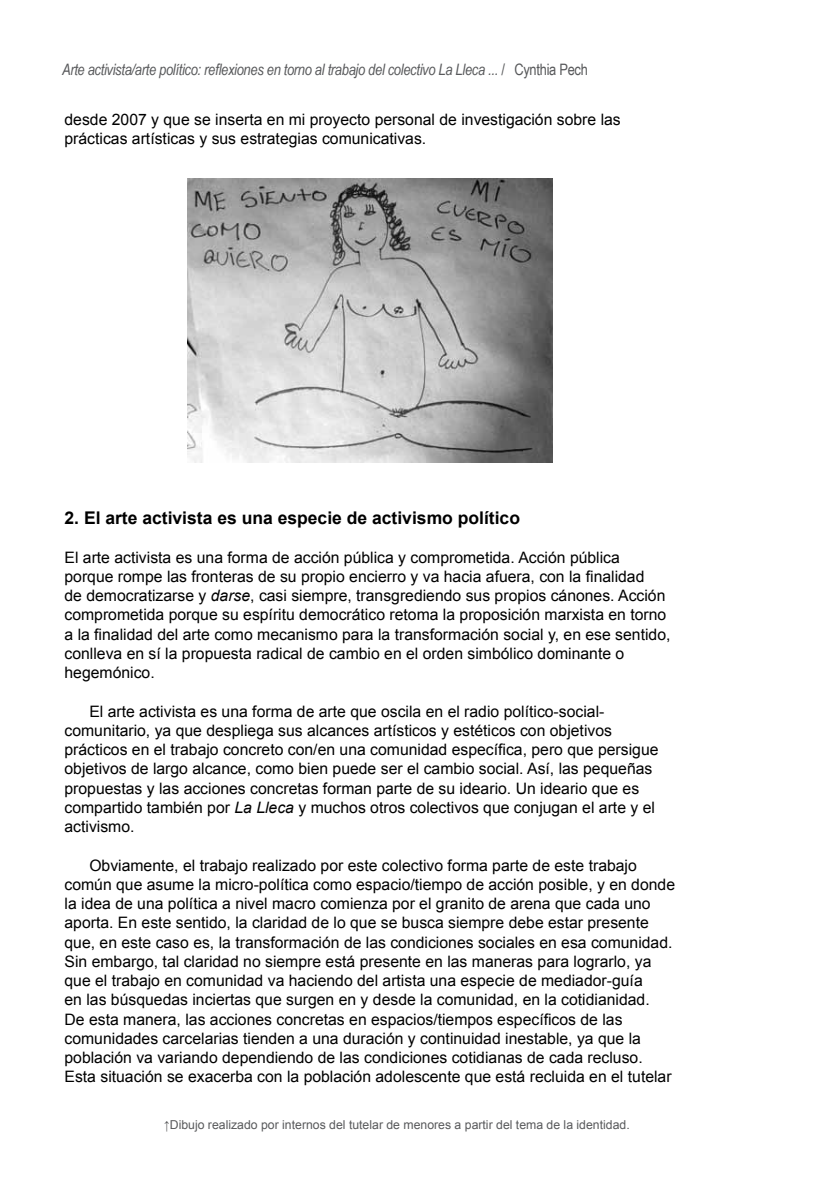
<style>
.page{position:relative;width:834px;height:1191px;background:#fff}
.page>*{position:absolute;margin:0;border:0;box-sizing:border-box;transform-origin:0 0}
.t1{font:700 17.5px "Arial";color:#000}
.t2{font:15.75px/19.2px "Arial";color:#000}
.t3{font:italic 15.75px "Arial Narrow";letter-spacing:-.02em;color:#58595b}
.t4{font:12.25px "Arial";color:#58595b}
.s1{font-style:normal}
.s2{font-style:italic}
</style>
<div class="page">
<img style="left:187px;top:179px;width:365px;height:283px">
<p class="t3" style="left:62px;top:58px;width:527px">Arte activista/arte político: reflexiones en torno al trabajo del colectivo La Lleca ... <span class="s1">/ Cynthia Pech</span></p>
<p class="t2" style="left:64px;top:110px;width:557px">desde 2007 y que se inserta en mi proyecto personal de investigación sobre las prácticas artísticas y sus estrategias comunicativas.</p>
<p class="t1" style="left:64px;top:506px;width:457px">2. El arte activista es una especie de activismo político</p>
<p class="t2" style="left:64px;top:547px;width:607px">El arte activista es una forma de acción pública y comprometida. Acción pública porque rompe las fronteras de su propio encierro y va hacia afuera, con la finalidad<br>de democratizarse y <span class="s2">darse</span>, casi siempre, transgrediendo sus propios cánones. Acción comprometida porque su espíritu democrático retoma la proposición marxista en torno a la finalidad del arte como mecanismo para la transformación social y, en ese sentido, conlleva en sí la propuesta radical de cambio en el orden simbólico dominante o hegemónico.</p>
<p class="t2" style="left:64px;top:701px;width:595px;text-indent:25px">El arte activista es una forma de arte que oscila en el radio político-social&shy;comunitario, ya que despliega sus alcances artísticos y estéticos con objetivos prácticos en el trabajo concreto con/en una comunidad específica, pero que persigue objetivos de largo alcance, como bien puede ser el cambio social. Así, las pequeñas propuestas y las acciones concretas forman parte de su ideario. Un ideario que es compartido también por <span class="s2">La Lleca</span> y muchos otros colectivos que conjugan el arte y el activismo.</p>
<p class="t2" style="left:64px;top:855px;width:612px;text-indent:25px">Obviamente, el trabajo realizado por este colectivo forma parte de este trabajo común que asume la micro-política como espacio/tiempo de acción posible, y en donde la idea de una política a nivel macro comienza por el granito de arena que cada uno aporta. En este sentido, la claridad de lo que se busca siempre debe estar presente que, en este caso es, la transformación de las condiciones sociales en esa comunidad.<br>Sin embargo, tal claridad no siempre está presente en las maneras para lograrlo, ya que el trabajo en comunidad va haciendo del artista una especie de mediador-guía<br>en las búsquedas inciertas que surgen en y desde la comunidad, en la cotidianidad.<br>De esta manera, las acciones concretas en espacios/tiempos específicos de las comunidades carcelarias tienden a una duración y continuidad inestable, ya que la población va variando dependiendo de las condiciones cotidianas de cada recluso.<br>Esta situación se exacerba con la población adolescente que está recluida en el tutelar</p>
<p class="t4" style="left:164px;top:1116px;width:467px"><span class="s2">↑</span>Dibujo realizado por internos del tutelar de menores a partir del tema de la identidad.</p>
</div>
